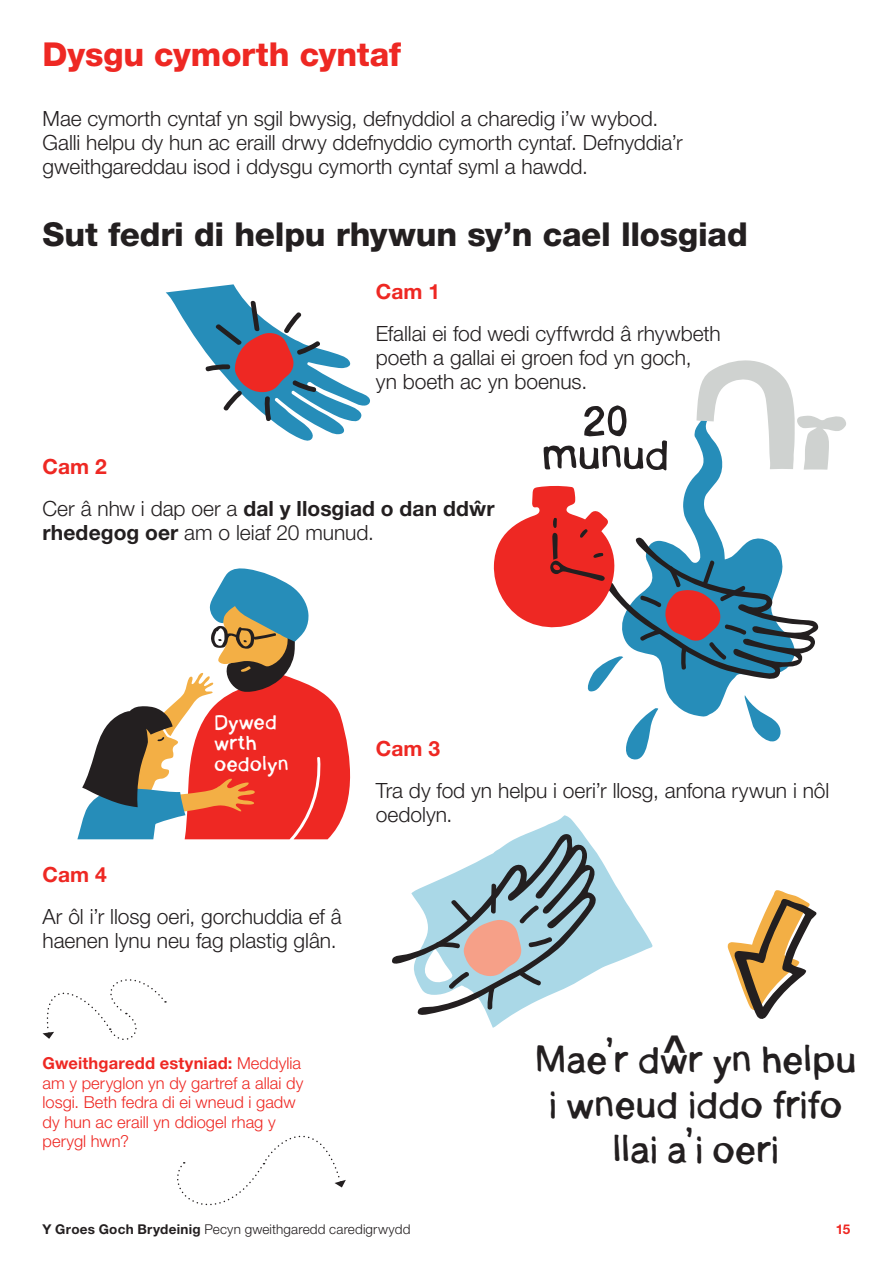
<style>
.page{position:relative;width:893px;height:1263px;background:#fff}
.page>*{position:absolute;margin:0;border:0;box-sizing:border-box;transform-origin:0 0}
.t1{font:50.1px "Red Cross Hand";letter-spacing:-.02em;color:#231f20}
.t2{font:45px/45px "Red Cross Hand";letter-spacing:-.01em;color:#231f20;text-align:center}
.t3{font:800 33px "Helvetica Neue LT Pro";letter-spacing:-.005em;color:#231f20}
.t4{font:800 33px "Helvetica Neue LT Pro";letter-spacing:-.005em;color:#ee2823}
.t5{font:24px/21px "Red Cross Hand";color:#fff}
.t6{font:300 21px/24px "Helvetica Neue LT Pro";letter-spacing:-.005em;color:#231f20}
.t7{font:700 21px/42px "Helvetica Neue LT Pro";letter-spacing:.005em;color:#231f20}
.t8{font:700 21px "Helvetica Neue LT Pro";color:#ee2823}
.t9{font:300 16.5px/19.5px "Helvetica Neue LT Pro";letter-spacing:.005em;color:#ee2823}
.t10{font:300 13.5px "Helvetica Neue LT Pro";letter-spacing:.01em;color:#231f20}
.t11{font:700 13.5px "Helvetica Neue LT Pro";color:#ee2823}
.s1{color:#ee2823}
.s2{font-weight:300}
.s3{font-weight:700}
.s4{font-family:"Helvetica Neue LT Pro";font-weight:700}
</style>
<div class="page">
<svg style="left:688px;top:428px;width:34px;height:57px"></svg>
<svg style="left:696px;top:360px;width:150px;height:110px"></svg>
<svg style="left:177px;top:1135px;width:169px;height:71px"></svg>
<svg style="left:42px;top:979px;width:124px;height:61px"></svg>
<svg style="left:166px;top:284px;width:204px;height:157px"></svg>
<svg style="left:488px;top:815px;width:165px;height:213px"></svg>
<svg style="left:392px;top:834px;width:204px;height:182px"></svg>
<svg style="left:727px;top:890px;width:90px;height:129px"></svg>
<svg style="left:77px;top:568px;width:274px;height:271px"></svg>
<svg style="left:493px;top:485px;width:326px;height:275px"></svg>
<h3 class="t4" style="left:43px;top:35px;width:360px">Dysgu cymorth cyntaf</h3>
<p class="t6" style="left:43px;top:106px;width:642px">Mae cymorth cyntaf yn sgil bwysig, defnyddiol a charedig i’w wybod.<br>Galli helpu dy hun ac eraill drwy ddefnyddio cymorth cyntaf. Defnyddia’r gweithgareddau isod i ddysgu cymorth cyntaf syml a hawdd.</p>
<h3 class="t3" style="left:43px;top:215px;width:707px">Sut fedri di helpu rhywun sy’n cael llosgiad</h3>
<p class="t8" style="left:376px;top:279px;width:66px">Cam 1</p>
<p class="t6" style="left:376px;top:321px;width:346px">Efallai ei fod wedi cyffwrdd â rhywbeth poeth a gallai ei groen fod yn goch,<br>yn boeth ac yn boenus.</p>
<p class="t7" style="left:43px;top:445px;width:454px"><span class="s1">Cam 2<br></span><span class="s2">Cer â nhw i dap oer a</span> dal y llosgiad o dan ddŵr</p>
<p class="t6" style="left:43px;top:520px;width:333px"><span class="s3">rhedegog oer</span> am o leiaf 20 munud.</p>
<h1 class="t1" style="left:582px;top:395px;width:49px">20</h1>
<h1 class="t1" style="left:541px;top:429px;width:130px">munud</h1>
<p class="t5" style="left:214px;top:712px;width:76px">Dywed wrth oedolyn</p>
<p class="t8" style="left:43px;top:862px;width:66px">Cam 4</p>
<p class="t6" style="left:43px;top:904px;width:301px">Ar ôl i’r llosg oeri, gorchuddia ef â haenen lynu neu fag plastig glân.</p>
<p class="t9" style="left:43px;top:1053px;width:262px"><span class="s3">Gweithgaredd estyniad:</span> Meddylia am y peryglon yn dy gartref a allai dy losgi. Beth fedra di ei wneud i gadw dy hun ac eraill yn ddiogel rhag y perygl hwn?</p>
<p class="t8" style="left:376px;top:735px;width:66px">Cam 3</p>
<p class="t6" style="left:376px;top:778px;width:455px">Tra dy fod yn helpu i oeri’r llosg, anfona rywun i nôl oedolyn.</p>
<h2 class="t2" style="left:535px;top:1038px;width:323px">Mae’r dw<span class="s4">^</span>r yn helpu i wneud iddo frifo llai a’i oeri</h2>
<p class="t10" style="left:43px;top:1221px;width:369px"><span class="s3">Y Groes Goch Brydeinig</span> Pecyn gweithgaredd caredigrwydd</p>
<p class="t11" style="left:836px;top:1220px;width:16px">15</p>
</div>
